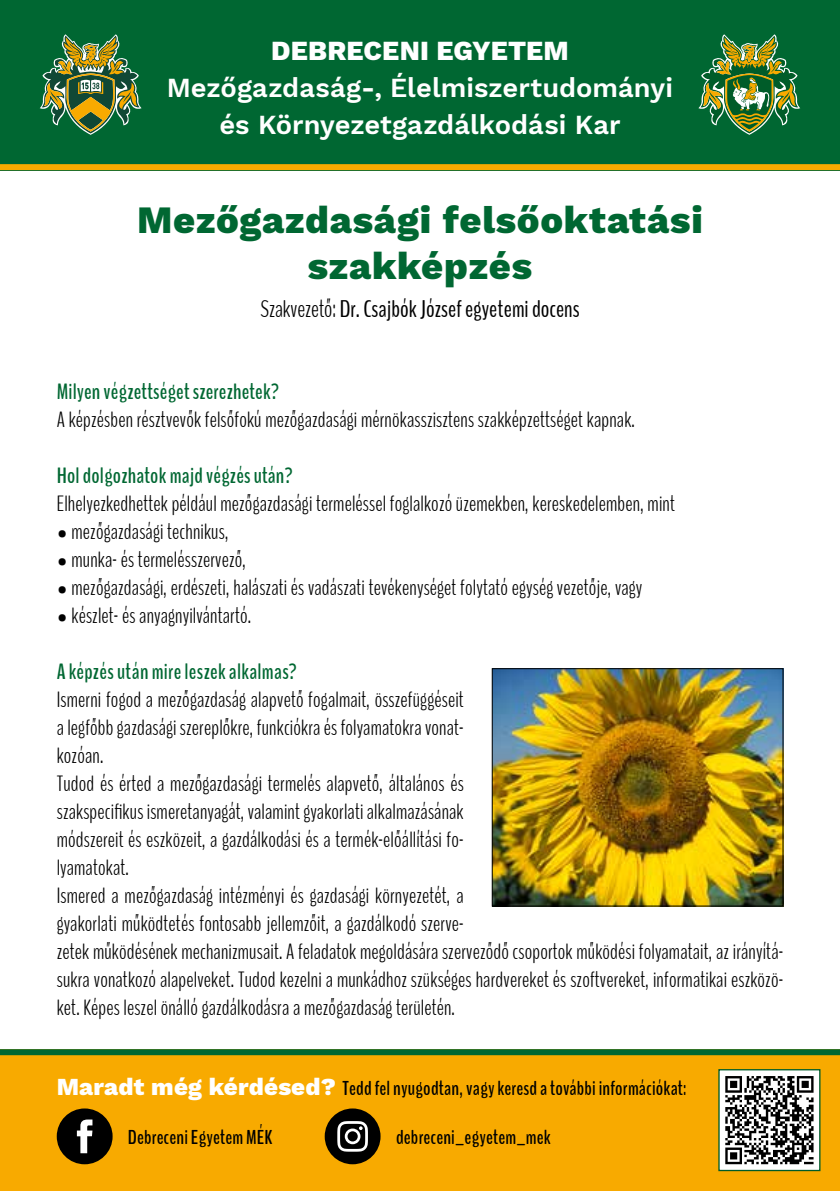
<style>
.page{position:relative;width:840px;height:1191px;background:#fff}
.page>*{position:absolute;margin:0;border:0;box-sizing:border-box;transform-origin:0 0}
.t1{font:800 38px/45.6px "Work Sans";letter-spacing:.02em;color:#006732;text-align:center}
.t2{font:600 27.2px/37.2px "Work Sans";color:#fff;text-align:center}
.t3{font:800 27.2px "Work Sans";letter-spacing:.005em;color:#fff}
.t4{font:24px "Bench Nine";color:#000}
.t5{font:300 22px/28px "Bench Nine";letter-spacing:.01em;color:#000}
.t6{font:700 22px "Bench Nine";letter-spacing:.01em;color:#006732}
.t7{font:700 20px "Bench Nine";letter-spacing:.01em;color:#000}
.s1{font-weight:300}
.s2{font-family:"Work Sans";font-weight:800;font-size:24px;color:#fff}
</style>
<div class="page">
<div style="left:0;top:0;width:839px;height:170px;background:#006732"></div>
<div style="left:0;top:1049px;width:839px;height:142px;background:#f8aa00"></div>
<svg style="left:40px;top:34px;width:101px;height:101px"></svg>
<div style="left:0;top:164px;width:839px;height:6px;background:#f8aa00"></div>
<div style="left:0;top:1049px;width:839px;height:6px;background:#006732"></div>
<div style="left:57px;top:1108px;width:55px;height:56px;background:#000;border-radius:28px"></div>
<svg style="left:77px;top:1119px;width:15px;height:34px"></svg>
<div style="left:324px;top:1108px;width:56px;height:56px;background:#000;border-radius:28px"></div>
<svg style="left:337px;top:1121px;width:31px;height:30px"></svg>
<svg style="left:698px;top:34px;width:101px;height:101px"></svg>
<img style="left:493px;top:670px;width:287px;height:234px">
<div style="left:491px;top:668px;width:291px;height:238px;border:1px solid #000"></div>
<div style="left:718px;top:1069px;width:101px;height:101px;background:#fff"></div>
<svg style="left:725px;top:1076px;width:88px;height:88px"></svg>
<div style="left:718px;top:1069px;width:102px;height:102px;border:1px solid #005c29"></div>
<p class="t3" style="left:271px;top:35px;width:299px">DEBRECENI EGYETEM</p>
<p class="t2" style="left:167px;top:71px;width:507px">Mezőgazdaság-, Élelmiszertudományi és Környezetgazdálkodási Kar</p>
<h1 class="t1" style="left:137px;top:199px;width:566px">Mezőgazdasági felsőoktatási szakképzés</h1>
<p class="t4" style="left:260px;top:293px;width:320px"><span class="s1">Szakvezető:</span> Dr. Csajbók József egyetemi docens</p>
<p class="t6" style="left:57px;top:377px;width:224px">Milyen végzettséget szerezhetek?</p>
<p class="t5" style="left:57px;top:405px;width:579px">A képzésben résztvevők felsőfokú mezőgazdasági mérnökasszisztens szakképzettséget kapnak.</p>
<p class="t6" style="left:57px;top:461px;width:237px">Hol dolgozhatok majd végzés után?</p>
<p class="t5" style="left:57px;top:489px;width:619px">Elhelyezkedhettek például mezőgazdasági termeléssel foglalkozó üzemekben, kereskedelemben, mint</p>
<p class="t5" style="left:57px;top:517px;width:173px">• mezőgazdasági technikus,</p>
<p class="t5" style="left:57px;top:545px;width:191px">• munka- és termelésszervező,</p>
<p class="t5" style="left:57px;top:573px;width:586px">• mezőgazdasági, erdészeti, halászati és vadászati tevékenységet folytató egység vezetője, vagy</p>
<p class="t5" style="left:57px;top:601px;width:196px">• készlet- és anyagnyilvántartó.</p>
<p class="t6" style="left:57px;top:657px;width:241px">A képzés után mire leszek alkalmas?</p>
<p class="t5" style="left:57px;top:685px;width:727px">Ismerni fogod a mezőgazdaság alapvető fogalmait, összefüggéseit<br>a legfőbb gazdasági szereplőkre, funkciókra és folyamatokra vonat-<br>kozóan.<br>Tudod és érted a mezőgazdasági termelés alapvető, általános és<br>szakspecifikus ismeretanyagát, valamint gyakorlati alkalmazásának<br>módszereit és eszközeit, a gazdálkodási és a termék-előállítási fo-<br>lyamatokat.<br>Ismered a mezőgazdaság intézményi és gazdasági környezetét, a<br>gyakorlati működtetés fontosabb jellemzőit, a gazdálkodó szerve-<br>zetek működésének mechanizmusait. A feladatok megoldására szerveződő csoportok működési folyamatait, az irányítá&shy;sukra vonatkozó alapelveket. Tudod kezelni a munkádhoz szükséges hardvereket és szoftvereket, informatikai eszközö&shy;ket. Képes leszel önálló gazdálkodásra a mezőgazdaság területén.</p>
<p class="t7" style="left:57px;top:1074px;width:631px"><span class="s2">Maradt még kérdésed?</span> Tedd fel nyugodtan, vagy keresd a további információkat:</p>
<p class="t7" style="left:128px;top:1124px;width:146px">Debreceni Egyetem MÉK</p>
<p class="t7" style="left:396px;top:1124px;width:156px">debreceni_egyetem_mek</p>
</div>
